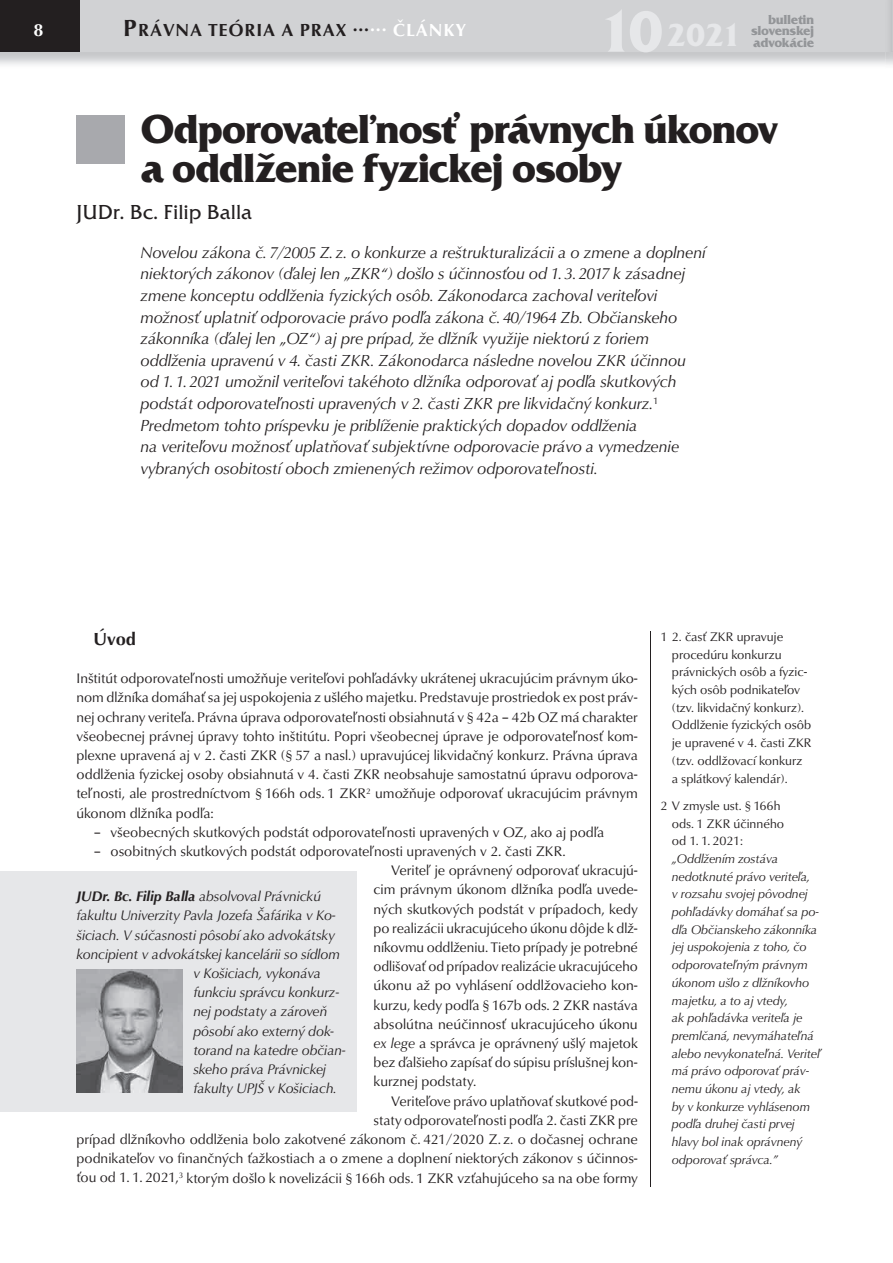
<style>
.page{position:relative;width:893px;height:1263px;background:#fff}
.page>*{position:absolute;margin:0;border:0;box-sizing:border-box;transform-origin:0 0}
.t1{font:700 42px/39.8px "Friz Qua Itc TEE";letter-spacing:-.035em;color:#231f20}
.t2{font:700 33px "Friz Qua Itc TEE";color:#e6e7e9}
.t3{font:21px "Friz Qua Itc TEE";color:#231f20}
.t4{font:700 18px "URW Classico TEE";letter-spacing:.05em;color:#231f20}
.t5{font:700 18px "URW Classico TEE";color:#fff}
.t6{font:italic 16.5px/21.6px "URW Classico TEE";color:#231f20}
.t7{font:14.25px/19.2px "URW Classico TEE";color:#231f20;text-align:justify}
.t8{font:italic 14.25px "URW Classico TEE";color:#231f20}
.t9{font:700 13.5px/11.2px "Friz Qua Itc TEE";letter-spacing:-.025em;color:#939598;text-align:justify}
.t10{font:italic 12.75px/17.7px "URW Classico TEE";color:#231f20}
.t11{font:12.75px/17.7px "URW Classico TEE";color:#231f20}
.s1{font-size:24px}
.s2{color:#fff}
.s3{font-size:60px}
.s4{font-style:italic}
.s5{font-weight:700}
</style>
<div class="page">
<div style="left:0;top:0;width:893px;height:52px;background:#d1d2d4"></div>
<div style="left:0;top:0;width:79px;height:52px;background:#231f20"></div>
<div style="left:77px;top:115px;width:48px;height:48px;background:#a8a9ad"></div>
<hr style="left:650px;top:631px;width:1px;height:555px;background:#231f20">
<div style="left:0;top:871px;width:357px;height:162px;background:#e6e7e9"></div>
<div style="left:0;top:950px;width:357px;height:162px;background:#e6e7e9"></div>
<img style="left:77px;top:969px;width:106px;height:124px">
<p class="t4" style="left:123px;top:22px;width:345px"><span class="s1">P</span>RÁVNA TEÓRIA A PRAX ...<sup>...</sup> <span class="s2">ČLÁNKY</span></p>
<h2 class="t2" style="left:598px;top:23px;width:145px"><span class="s3">10</span>2021</h2>
<p class="t5" style="left:33px;top:22px;width:12px">8</p>
<p class="t9" style="left:751px;top:15px;width:65px;text-indent:17px">bulletin slovenskej advokácie</p>
<h1 class="t1" style="left:141px;top:113px;width:639px">Odporovateľnosť právnych úkonov a oddlženie fyzickej osoby</h1>
<h3 class="t3" style="left:77px;top:205px;width:177px">JUDr. Bc. Filip Balla</h3>
<p class="t6" style="left:141px;top:243px;width:567px">Novelou zákona č. 7/2005 Z. z. o konkurze a reštrukturalizácii a o zmene a doplnení niektorých zákonov (ďalej len „ZKR“) došlo s účinnosťou od 1. 3. 2017 k zásadnej zmene konceptu oddlženia fyzických osôb. Zákonodarca zachoval veriteľovi možnosť uplatniť odporovacie právo podľa zákona č. 40/1964 Zb. Občianskeho zákonníka (ďalej len „OZ“) aj pre prípad, že dlžník využije niektorú z foriem oddlženia upravenú v 4. časti ZKR. Zákonodarca následne novelou ZKR účinnou od 1. 1. 2021 umožnil veriteľovi takéhoto dlžníka odporovať aj podľa skutkových podstát odporovateľnosti upravených v 2. časti ZKR pre likvidačný konkurz.<sup>1<br></sup>Predmetom tohto príspevku je priblíženie praktických dopadov oddlženia<br>na veriteľovu možnosť uplatňovať subjektívne odporovacie právo a vymedzenie vybraných osobitostí oboch zmienených režimov odporovateľnosti.</p>
<p class="t4" style="left:94px;top:631px;width:44px">Úvod</p>
<p class="t7" style="left:77px;top:670px;width:563px">Inštitút odporovateľnosti umožňuje veriteľovi pohľadávky ukrátenej ukracujúcim právnym úko&shy;nom dlžníka domáhať sa jej uspokojenia z ušlého majetku. Predstavuje prostriedok ex post práv&shy;nej ochrany veriteľa. Právna úprava odporovateľnosti obsiahnutá v § 42a – 42b OZ má charakter všeobecnej právnej úpravy tohto inštitútu. Popri všeobecnej úprave je odporovateľnosť kom&shy;plexne upravená aj v 2. časti ZKR (§ 57 a nasl.) upravujúcej likvidačný konkurz. Právna úprava oddlženia fyzickej osoby obsiahnutá v 4. časti ZKR neobsahuje samostatnú úpravu odporova&shy;teľnosti, ale prostredníctvom § 166h ods. 1 ZKR<sup>2</sup> umožňuje odporovať ukracujúcim právnym úkonom dlžníka podľa:</p>
<p class="t7" style="left:94px;top:824px;width:512px">– všeobecných skutkových podstát odporovateľnosti upravených v OZ, ako aj podľa</p>
<p class="t7" style="left:94px;top:843px;width:474px">– osobitných skutkových podstát odporovateľnosti upravených v 2. časti ZKR.</p>
<p class="t7" style="left:391px;top:862px;width:248px">Veriteľ je oprávnený odporovať ukracujú-</p>
<p class="t7" style="left:374px;top:881px;width:266px">cim právnym úkonom dlžníka podľa uvede-</p>
<p class="t7" style="left:374px;top:901px;width:266px">ných skutkových podstát v prípadoch, kedy</p>
<p class="t7" style="left:374px;top:920px;width:266px">po realizácii ukracujúceho úkonu dôjde k dlž-</p>
<p class="t7" style="left:374px;top:939px;width:266px">níkovmu oddlženiu. Tieto prípady je potrebné</p>
<p class="t7" style="left:374px;top:958px;width:266px">odlišovať od prípadov realizácie ukracujúceho</p>
<p class="t7" style="left:374px;top:977px;width:266px">úkonu až po vyhlásení oddlžovacieho kon-</p>
<p class="t7" style="left:374px;top:997px;width:266px">kurzu, kedy podľa § 167b ods. 2 ZKR nastáva</p>
<p class="t7" style="left:374px;top:1016px;width:266px">absolútna neúčinnosť ukracujúceho úkonu</p>
<p class="t7" style="left:374px;top:1035px;width:266px"><span class="s4">ex lege</span> a správca je oprávnený ušlý majetok</p>
<p class="t7" style="left:374px;top:1054px;width:266px">bez ďalšieho zapísať do súpisu príslušnej kon-</p>
<p class="t7" style="left:374px;top:1073px;width:104px">kurznej podstaty.</p>
<p class="t7" style="left:391px;top:1093px;width:248px">Veriteľove právo uplatňovať skutkové pod-</p>
<p class="t7" style="left:374px;top:1112px;width:266px">staty odporovateľnosti podľa 2. časti ZKR pre</p>
<p class="t7" style="left:77px;top:1131px;width:563px">prípad dlžníkovho oddlženia bolo zakotvené zákonom č. 421/2020 Z. z. o dočasnej ochrane</p>
<p class="t7" style="left:77px;top:1150px;width:563px">podnikateľov vo finančných ťažkostiach a o zmene a doplnení niektorých zákonov s účinnos-</p>
<p class="t7" style="left:77px;top:1169px;width:563px">ťou od 1. 1. 2021,<sup>3</sup> ktorým došlo k novelizácii § 166h ods. 1 ZKR vzťahujúceho sa na obe formy</p>
<p class="t8" style="left:77px;top:891px;width:246px"><span class="s5">JUDr. Bc. Filip Balla</span> absolvoval Právnickú</p>
<p class="t8" style="left:77px;top:910px;width:261px">fakultu Univerzity Pavla Jozefa Šafárika v Ko-</p>
<p class="t8" style="left:77px;top:929px;width:260px">šiciach. V súčasnosti pôsobí ako advokátsky</p>
<p class="t8" style="left:77px;top:948px;width:265px">koncipient v advokátskej kancelárii so sídlom</p>
<p class="t8" style="left:193px;top:967px;width:129px">v Košiciach, vykonáva</p>
<p class="t8" style="left:193px;top:987px;width:147px">funkciu správcu konkurz-</p>
<p class="t8" style="left:193px;top:1006px;width:135px">nej podstaty a zároveň</p>
<p class="t8" style="left:193px;top:1025px;width:142px">pôsobí ako externý dok-</p>
<p class="t8" style="left:193px;top:1044px;width:154px">torand na katedre občian-</p>
<p class="t8" style="left:193px;top:1063px;width:134px">skeho práva Právnickej</p>
<p class="t8" style="left:193px;top:1083px;width:145px">fakulty UPJŠ v Košiciach.</p>
<p class="t11" style="left:672px;top:629px;width:141px;text-indent:-11px">1 2. časť ZKR upravuje procedúru konkurzu právnických osôb a fyzic&shy;kých osôb podnikateľov (tzv. likvidačný konkurz).<br>Oddlženie fyzických osôb je upravené v 4. časti ZKR (tzv. oddlžovací konkurz a splátkový kalendár).</p>
<p class="t11" style="left:672px;top:798px;width:114px;text-indent:-11px">2 V zmysle ust. § 166h ods. 1 ZKR účinného od 1. 1. 2021:</p>
<p class="t10" style="left:672px;top:851px;width:150px">„Oddlžením zostáva nedotknuté právo veriteľa,<br>v rozsahu svojej pôvodnej pohľadávky domáhať sa po&shy;dľa Občianskeho zákonníka jej uspokojenia z toho, čo odporovateľným právnym úkonom ušlo z dlžníkovho majetku, a to aj vtedy,<br>ak pohľadávka veriteľa je premlčaná, nevymáhateľná alebo nevykonateľná. Veriteľ má právo odporovať práv&shy;nemu úkonu aj vtedy, ak<br>by v konkurze vyhlásenom podľa druhej časti prvej hlavy bol inak oprávnený odporovať správca.”</p>
</div>
